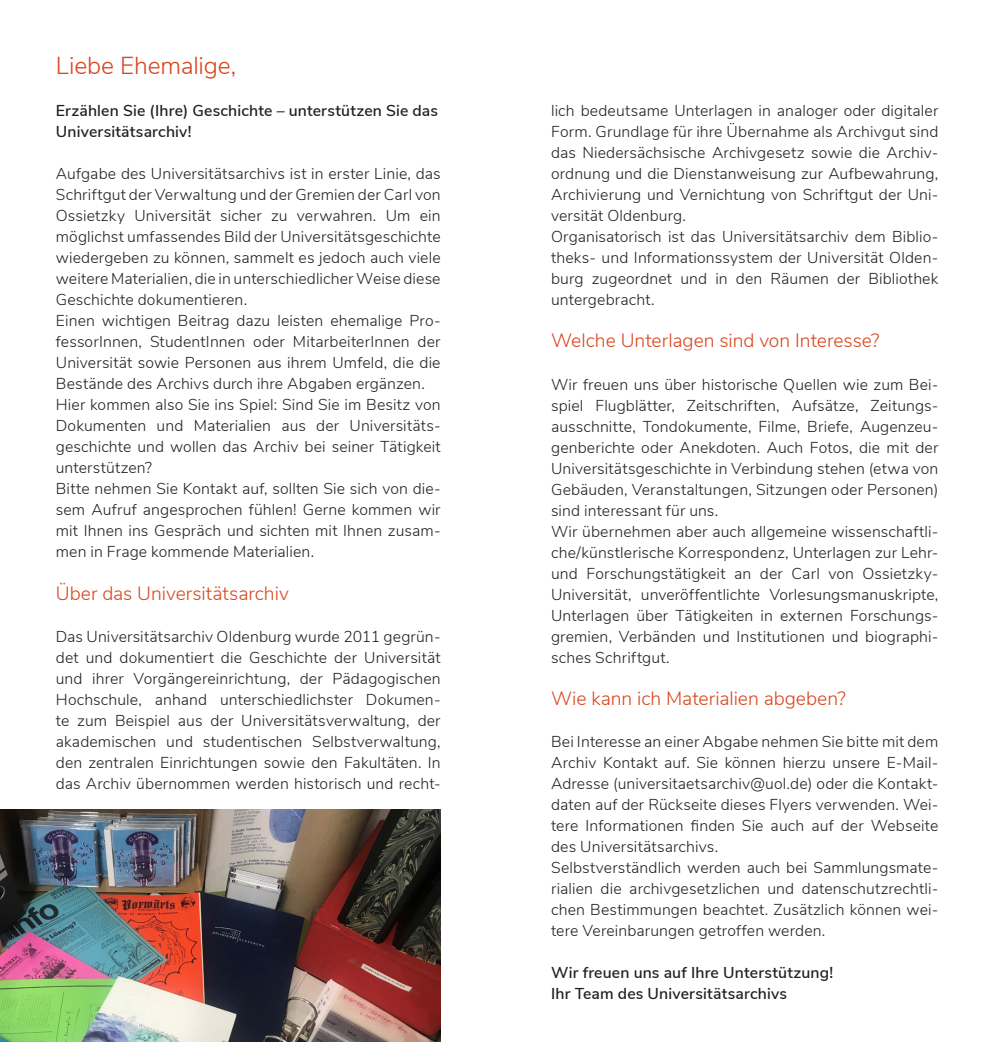
<style>
.page{position:relative;width:993px;height:1042px;background:#fff}
.page>*{position:absolute;margin:0;border:0;box-sizing:border-box;transform-origin:0 0}
.t1{font:300 24.5px "Nunito Sans";letter-spacing:-.005em;color:#d9461d}
.t2{font:300 19.25px "Nunito Sans";color:#d9461d}
.t3{font:300 15.75px/21px "Nunito Sans";letter-spacing:.01em;color:#231f20}
.t4{font:600 15.75px/21px "Nunito Sans";letter-spacing:.01em;color:#231f20}
</style>
<div class="page">
<img style="left:0;top:809px;width:440px;height:233px">
<h1 class="t1" style="left:56px;top:48px;width:182px">Liebe Ehemalige,</h1>
<p class="t4" style="left:56px;top:99px;width:383px">Erzählen Sie (Ihre) Geschichte – unterstützen Sie das<br>Universitätsarchiv!</p>
<p class="t3" style="left:56px;top:162px;width:386px">Aufgabe des Universitätsarchivs ist in erster Linie, das Schriftgut der Verwaltung und der Gremien der Carl von Ossietzky Universität sicher zu verwahren. Um ein möglichst umfassendes Bild der Universitätsgeschichte wiedergeben zu können, sammelt es jedoch auch viele weitere Materialien, die in unterschiedlicher Weise diese Geschichte dokumentieren.<br>Einen wichtigen Beitrag dazu leisten ehemalige Pro&shy;fessorInnen, StudentInnen oder MitarbeiterInnen der Universität sowie Personen aus ihrem Umfeld, die die Bestände des Archivs durch ihre Abgaben ergänzen.<br>Hier kommen also Sie ins Spiel: Sind Sie im Besitz von Dokumenten und Materialien aus der Universitäts&shy;geschichte und wollen das Archiv bei seiner Tätigkeit unterstützen?<br>Bitte nehmen Sie Kontakt auf, sollten Sie sich von die&shy;sem Aufruf angesprochen fühlen! Gerne kommen wir mit Ihnen ins Gespräch und sichten mit Ihnen zusam&shy;men in Frage kommende Materialien.</p>
<p class="t2" style="left:56px;top:579px;width:234px">Über das Universitätsarchiv</p>
<p class="t3" style="left:56px;top:624px;width:386px;text-align:justify">Das Universitätsarchiv Oldenburg wurde 2011 gegrün&shy;det und dokumentiert die Geschichte der Universität und ihrer Vorgängereinrichtung, der Pädagogischen Hochschule, anhand unterschiedlichster Dokumen&shy;te zum Beispiel aus der Universitätsverwaltung, der akademischen und studentischen Selbstverwaltung, den zentralen Einrichtungen sowie den Fakultäten. In das Archiv übernommen werden historisch und recht-</p>
<p class="t3" style="left:551px;top:99px;width:388px">lich bedeutsame Unterlagen in analoger oder digitaler Form. Grundlage für ihre Übernahme als Archivgut sind das Niedersächsische Archivgesetz sowie die Archiv&shy;ordnung und die Dienstanweisung zur Aufbewahrung, Archivierung und Vernichtung von Schriftgut der Uni&shy;versität Oldenburg.<br>Organisatorisch ist das Universitätsarchiv dem Biblio&shy;theks- und Informationssystem der Universität Olden&shy;burg zugeordnet und in den Räumen der Bibliothek untergebracht.</p>
<p class="t2" style="left:551px;top:327px;width:330px">Welche Unterlagen sind von Interesse?</p>
<p class="t3" style="left:551px;top:372px;width:388px">Wir freuen uns über historische Quellen wie zum Bei&shy;spiel Flugblätter, Zeitschriften, Aufsätze, Zeitungs&shy;ausschnitte, Tondokumente, Filme, Briefe, Augenzeu&shy;genberichte oder Anekdoten. Auch Fotos, die mit der Universitätsgeschichte in Verbindung stehen (etwa von Gebäuden, Veranstaltungen, Sitzungen oder Personen) sind interessant für uns.<br>Wir übernehmen aber auch allgemeine wissenschaftli&shy;che/künstlerische Korrespondenz, Unterlagen zur Lehr&shy;und Forschungstätigkeit an der Carl von Ossietzky-Universität, unveröffentlichte Vorlesungsmanuskripte, Unterlagen über Tätigkeiten in externen Forschungs&shy;gremien, Verbänden und Institutionen und biographi&shy;sches Schriftgut.</p>
<p class="t2" style="left:551px;top:684px;width:296px">Wie kann ich Materialien abgeben?</p>
<p class="t3" style="left:551px;top:729px;width:388px">Bei Interesse an einer Abgabe nehmen Sie bitte mit dem Archiv Kontakt auf. Sie können hierzu unsere E-Mail-Adresse (universitaetsarchiv@uol.de) oder die Kontakt&shy;daten auf der Rückseite dieses Flyers verwenden. Wei&shy;tere Informationen finden Sie auch auf der Webseite des Universitätsarchivs.<br>Selbstverständlich werden auch bei Sammlungsmate&shy;rialien die archivgesetzlichen und datenschutzrechtli&shy;chen Bestimmungen beachtet. Zusätzlich können wei&shy;tere Vereinbarungen getroffen werden.</p>
<p class="t4" style="left:551px;top:960px;width:283px">Wir freuen uns auf Ihre Unterstützung!<br>Ihr Team des Universitätsarchivs</p>
</div>
